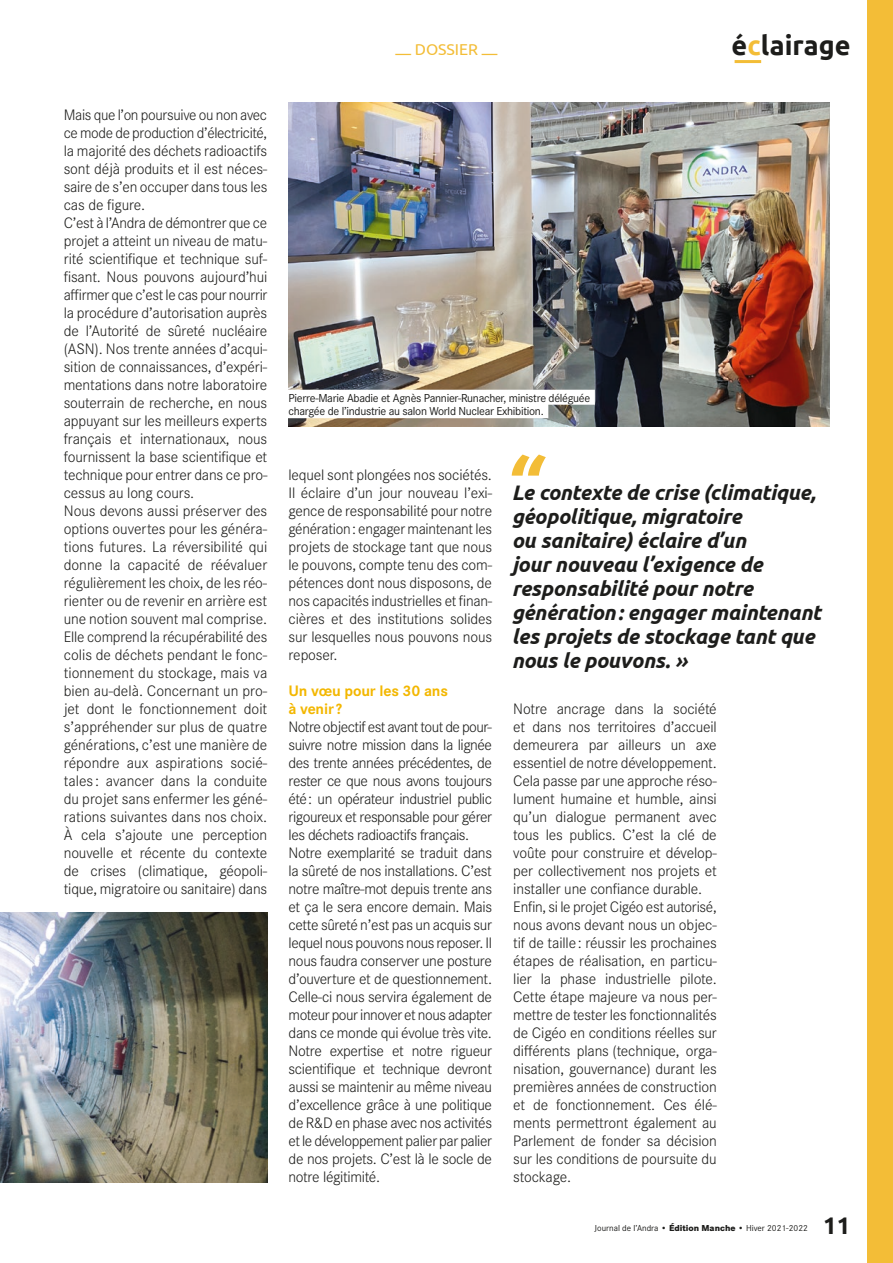
<style>
.page{position:relative;width:893px;height:1263px;background:#fff}
.page>*{position:absolute;margin:0;border:0;box-sizing:border-box;transform-origin:0 0}
.t1{font:700 27px "Ubuntu";color:#1d1d1b}
.t2{font:700 24px "Ubuntu";color:#1d1d1b}
.t3{font:italic 700 21px/24px "Ubuntu";letter-spacing:-.01em;color:#1d1d1b}
.t4{font:300 15.75px/18px "Corporate S";letter-spacing:-.01em;color:#1d1d1b}
.t5{font:700 15.75px/18px "Corporate S";letter-spacing:-.01em;color:#f3b700}
.t6{font:15.75px "Ubuntu";color:#f3bd37}
.t7{font:12px/13.5px "Corporate S";letter-spacing:-.025em;color:#1d1d1b}
.t8{font:9px "Corporate S";color:#1d1d1b}
.s1{color:#f3bd37}
.s2{font-weight:800}
</style>
<div class="page">
<hr style="left:735px;top:60px;width:26px;height:3px;background:#f3bd37">
<div style="left:867px;top:0;width:26px;height:1263px;background:#f3bd37"></div>
<img style="left:289px;top:102px;width:540px;height:324px">
<img style="left:0;top:912px;width:267px;height:270px">
<div style="left:284px;top:390px;width:311px;height:15px;background:#fff"></div>
<div style="left:284px;top:403px;width:264px;height:15px;background:#fff"></div>
<svg style="left:512px;top:454px;width:34px;height:22px"></svg>
<p class="t4" style="left:64px;top:105px;width:205px">Mais que l’on poursuive ou non avec ce mode de production d’électricité, la majorité des déchets radioactifs sont déjà produits et il est néces&shy;saire de s’en occuper dans tous les cas de figure.<br>C’est à l’Andra de démontrer que ce projet a atteint un niveau de matu&shy;rité scientifique et technique suf&shy;fisant. Nous pouvons aujourd’hui affirmer que c’est le cas pour nourrir la procédure d’autorisation auprès de l’Autorité de sûreté nucléaire (ASN). Nos trente années d’acqui&shy;sition de connaissances, d’expéri&shy;mentations dans notre laboratoire souterrain de recherche, en nous appuyant sur les meilleurs experts français et internationaux, nous fournissent la base scientifique et technique pour entrer dans ce pro&shy;cessus au long cours.<br>Nous devons aussi préserver des options ouvertes pour les généra&shy;tions futures. La réversibilité qui donne la capacité de réévaluer régulièrement les choix, de les réo&shy;rienter ou de revenir en arrière est une notion souvent mal comprise.<br>Elle comprend la récupérabilité des colis de déchets pendant le fonc&shy;tionnement du stockage, mais va bien au-delà. Concernant un pro&shy;jet dont le fonctionnement doit s’appréhender sur plus de quatre générations, c’est une manière de répondre aux aspirations socié&shy;tales : avancer dans la conduite du projet sans enfermer les géné&shy;rations suivantes dans nos choix.<br>À cela s’ajoute une perception nouvelle et récente du contexte de crises (climatique, géopoli&shy;tique, migratoire ou sanitaire) dans</p>
<p class="t6" style="left:396px;top:40px;width:103px">— DOSSIER —</p>
<h1 class="t1" style="left:732px;top:29px;width:120px">é<span class="s1">c</span>lairage</h1>
<p class="t7" style="left:289px;top:391px;width:303px">Pierre-Marie Abadie et Agnès Pannier-Runacher, ministre déléguée chargée de l’industrie au salon World Nuclear Exhibition.</p>
<p class="t4" style="left:289px;top:465px;width:205px;text-align:justify">lequel sont plongées nos sociétés.<br>Il éclaire d’un jour nouveau l’exi&shy;gence de responsabilité pour notre génération : engager maintenant les projets de stockage tant que nous le pouvons, compte tenu des com&shy;pétences dont nous disposons, de nos capacités industrielles et finan&shy;cières et des institutions solides sur lesquelles nous pouvons nous reposer.</p>
<p class="t5" style="left:289px;top:681px;width:161px">Un vœu pour les 30 ans à venir ?</p>
<p class="t4" style="left:289px;top:717px;width:205px">Notre objectif est avant tout de pour&shy;suivre notre mission dans la lignée des trente années précédentes, de rester ce que nous avons toujours été : un opérateur industriel public rigoureux et responsable pour gérer les déchets radioactifs français.<br>Notre exemplarité se traduit dans la sûreté de nos installations. C’est notre maître-mot depuis trente ans et ça le sera encore demain. Mais cette sûreté n’est pas un acquis sur lequel nous pouvons nous reposer. Il nous faudra conserver une posture d’ouverture et de questionnement.<br>Celle-ci nous servira également de moteur pour innover et nous adapter dans ce monde qui évolue très vite.<br>Notre expertise et notre rigueur scientifique et technique devront aussi se maintenir au même niveau d’excellence grâce à une politique de R&amp;D en phase avec nos activités et le développement palier par palier de nos projets. C’est là le socle de notre légitimité.</p>
<h3 class="t3" style="left:512px;top:480px;width:311px">Le contexte de crise (climatique, géopolitique, migratoire<br>ou sanitaire) éclaire d’un<br>jour nouveau l’exigence de responsabilité pour notre génération : engager maintenant les projets de stockage tant que nous le pouvons. »</h3>
<p class="t4" style="left:513px;top:699px;width:205px">Notre ancrage dans la société et dans nos territoires d’accueil demeurera par ailleurs un axe essentiel de notre développement.<br>Cela passe par une approche réso&shy;lument humaine et humble, ainsi qu’un dialogue permanent avec tous les publics. C’est la clé de voûte pour construire et dévelop&shy;per collectivement nos projets et installer une confiance durable.<br>Enfin, si le projet Cigéo est autorisé, nous avons devant nous un objec&shy;tif de taille : réussir les prochaines étapes de réalisation, en particu&shy;lier la phase industrielle pilote.<br>Cette étape majeure va nous per&shy;mettre de tester les fonctionnalités de Cigéo en conditions réelles sur différents plans (technique, orga&shy;nisation, gouvernance) durant les premières années de construction et de fonctionnement. Ces élé&shy;ments permettront également au<br>Parlement de fonder sa décision sur les conditions de poursuite du stockage.</p>
<p class="t8" style="left:595px;top:1222px;width:215px">Journal de l’Andra <span class="s2">• Édition Manche •</span> Hiver 2021-2022</p>
<h2 class="t2" style="left:823px;top:1210px;width:29px">11</h2>
</div>
